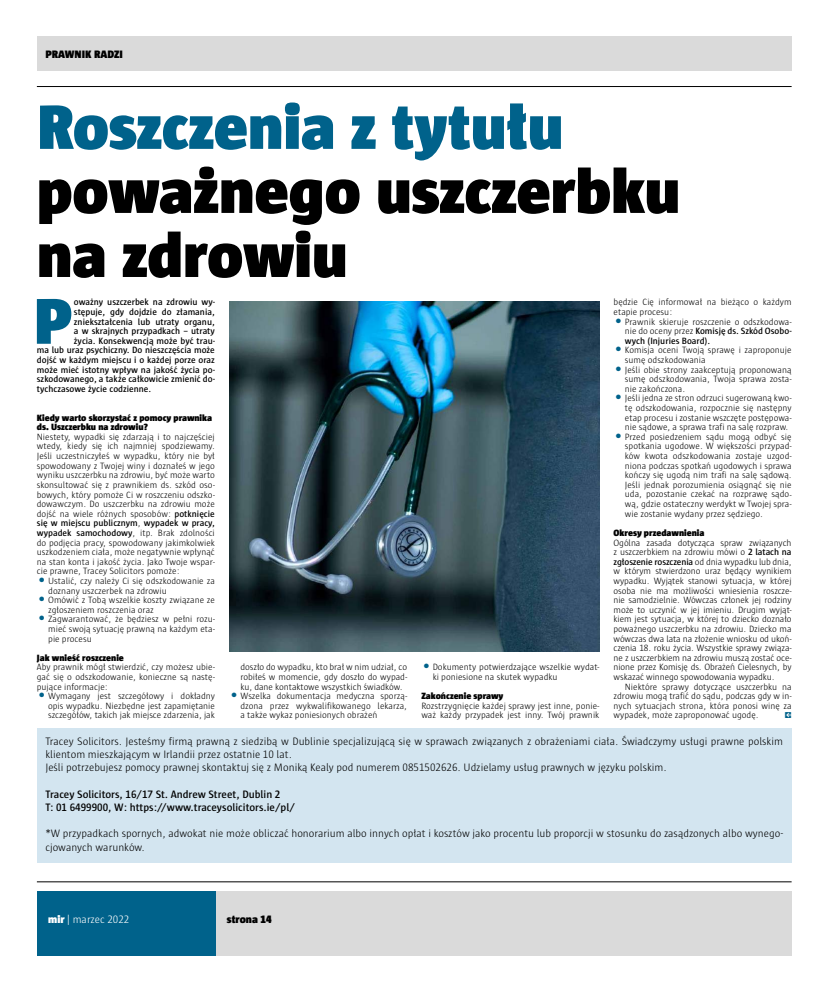
<style>
.page{position:relative;width:820px;height:993px;background:#fff}
.page>*{position:absolute;margin:0;border:0;box-sizing:border-box;transform-origin:0 0}
.t1{font:900 66.2px "Sun";color:#00628b}
.t2{font:900 64px/64px "Sun";color:#000}
.t3{font:900 64px "Sun";color:#00628b}
.t4{font:300 11px/13.2px "Sun";color:#000}
.t5{font:600 11px/13.2px "Sun";color:#000}
.t6{font:900 11px "Sun";color:#000}
.t7{font:300 11px "Sun";color:#fff}
.t8{font:300 9.3px/9.6px "Sun";color:#000;text-align:justify}
.t9{font:600 9.3px "Sun";color:#000}
.t10{font:900 9.3px/9.6px "Sun";color:#000}
.s1{font-weight:600}
.s2{font-size:20px;color:#00628b}
.s3{font-weight:900}
</style>
<div class="page">
<hr style="left:37px;top:86px;width:754px;height:1px;background:#000">
<hr style="left:37px;top:881px;width:754px;height:1px;background:#000">
<div style="left:37px;top:891px;width:178px;height:64px;background:#00628b"></div>
<div style="left:215px;top:891px;width:576px;height:64px;background:#dadada"></div>
<div style="left:37px;top:37px;width:754px;height:34px;background:#dadada"></div>
<div style="left:37px;top:728px;width:754px;height:134px;background:#d3e5f0"></div>
<img style="left:229px;top:301px;width:370px;height:350px">
<p class="t6" style="left:45px;top:48px;width:79px">PRAWNIK RADZI</p>
<h2 class="t3" style="left:37px;top:90px;width:527px">Roszczenia z tytułu</h2>
<h2 class="t2" style="left:37px;top:158px;width:644px">poważnego uszczerbku na zdrowiu</h2>
<h1 class="t1" style="left:34px;top:283px;width:40px">P</h1>
<p class="t9" style="left:74px;top:297px;width:142px">oważny uszczerbek na zdrowiu wy-</p>
<p class="t9" style="left:74px;top:307px;width:142px">stępuje, gdy dojdzie do złamania,</p>
<p class="t9" style="left:74px;top:316px;width:142px">zniekształcenia lub utraty organu,</p>
<p class="t9" style="left:74px;top:326px;width:142px">a w skrajnych przypadkach – utraty</p>
<p class="t9" style="left:74px;top:335px;width:142px">życia. Konsekwencją może być trau-</p>
<p class="t9" style="left:37px;top:345px;width:179px">ma lub uraz psychiczny. Do nieszczęścia może</p>
<p class="t9" style="left:37px;top:355px;width:179px">dojść w każdym miejscu i o każdej porze oraz</p>
<p class="t9" style="left:37px;top:364px;width:179px">może mieć istotny wpływ na jakość życia po-</p>
<p class="t9" style="left:37px;top:374px;width:179px">szkodowanego, a także całkowicie zmienić do-</p>
<p class="t9" style="left:37px;top:383px;width:116px">tychczasowe życie codzienne.</p>
<p class="t10" style="left:37px;top:412px;width:177px">Kiedy warto skorzystać z pomocy prawnika ds. Uszczerbku na zdrowiu?</p>
<p class="t8" style="left:37px;top:432px;width:179px">Niestety, wypadki się zdarzają i to najczęściej wtedy, kiedy się ich najmniej spodziewamy.<br>Jeśli uczestniczyłeś w wypadku, który nie był spowodowany z Twojej winy i doznałeś w jego wyniku uszczerbku na zdrowiu, być może warto skonsultować się z prawnikiem ds. szkód oso&shy;bowych, który pomoże Ci w roszczeniu odszko&shy;dowawczym. Do uszczerbku na zdrowiu może dojść na wiele różnych sposobów: <span class="s1">potknięcie się w miejscu publicznym</span>, <span class="s1">wypadek w pracy, wypadek samochodowy</span>, itp. Brak zdolności do podjęcia pracy, spowodowany jakimkolwiek uszkodzeniem ciała, może negatywnie wpłynąć na stan konta i jakość życia. Jako Twoje wspar&shy;cie prawne, Tracey Solicitors pomoże:</p>
<p class="t8" style="left:48px;top:576px;width:168px;text-indent:-11px"><span class="s2">•</span>Ustalić, czy należy Ci się odszkodowanie za doznany uszczerbek na zdrowiu</p>
<p class="t8" style="left:48px;top:595px;width:168px;text-indent:-11px"><span class="s2">•</span>Omówić z Tobą wszelkie koszty związane ze zgłoszeniem roszczenia oraz</p>
<p class="t8" style="left:48px;top:614px;width:168px;text-indent:-11px"><span class="s2">•</span>Zagwarantować, że będziesz w pełni rozu&shy;mieć swoją sytuację prawną na każdym eta&shy;pie procesu</p>
<p class="t10" style="left:37px;top:652px;width:88px">Jak wnieść roszczenie</p>
<p class="t8" style="left:37px;top:662px;width:179px">Aby prawnik mógł stwierdzić, czy możesz ubie&shy;gać się o odszkodowanie, konieczne są nastę&shy;pujące informacje:</p>
<p class="t8" style="left:48px;top:691px;width:168px;text-indent:-11px"><span class="s2">•</span> Wymagany jest szczegółowy i dokładny opis wypadku. Niezbędne jest zapamiętanie szczegółów, takich jak miejsce zdarzenia, jak</p>
<p class="t8" style="left:240px;top:662px;width:168px">doszło do wypadku, kto brał w nim udział, co robiłeś w momencie, gdy doszło do wypad&shy;ku, dane kontaktowe wszystkich świadków.</p>
<p class="t8" style="left:240px;top:691px;width:168px;text-indent:-11px"><span class="s2">•</span> Wszelka dokumentacja medyczna sporzą&shy;dzona przez wykwalifikowanego lekarza, a także wykaz poniesionych obrażeń</p>
<p class="t8" style="left:432px;top:662px;width:168px;text-indent:-11px"><span class="s2">•</span> Dokumenty potwierdzające wszelkie wydat&shy;ki poniesione na skutek wypadku</p>
<p class="t10" style="left:421px;top:691px;width:83px">Zakończenie sprawy</p>
<p class="t8" style="left:421px;top:700px;width:179px">Rozstrzygnięcie każdej sprawy jest inne, ponie&shy;waż każdy przypadek jest inny. Twój prawnik</p>
<p class="t8" style="left:613px;top:297px;width:179px">będzie Cię informował na bieżąco o każdym etapie procesu:</p>
<p class="t8" style="left:624px;top:316px;width:168px;text-indent:-11px"><span class="s2">•</span> Prawnik skieruje roszczenie o odszkodowa&shy;nie do oceny przez <span class="s1">Komisję ds. Szkód Osobo&shy;wych (Injuries Board).</span></p>
<p class="t8" style="left:624px;top:345px;width:168px;text-indent:-11px"><span class="s2">•</span> Komisja oceni Twoją sprawę i zaproponuje sumę odszkodowania</p>
<p class="t8" style="left:624px;top:364px;width:168px;text-indent:-11px"><span class="s2">•</span>Jeśli obie strony zaakceptują proponowaną sumę odszkodowania, Twoja sprawa zosta&shy;nie zakończona.</p>
<p class="t8" style="left:624px;top:393px;width:168px;text-indent:-11px"><span class="s2">•</span>Jeśli jedna ze stron odrzuci sugerowaną kwo&shy;tę odszkodowania, rozpocznie się następny etap procesu i zostanie wszczęte postępowa&shy;nie sądowe, a sprawa trafi na salę rozpraw.</p>
<p class="t8" style="left:624px;top:432px;width:168px;text-indent:-11px"><span class="s2">•</span> Przed posiedzeniem sądu mogą odbyć się spotkania ugodowe. W większości przypad&shy;ków kwota odszkodowania zostaje uzgod&shy;niona podczas spotkań ugodowych i sprawa kończy się ugodą nim trafi na salę sądową.<br>Jeśli jednak porozumienia osiągnąć się nie uda, pozostanie czekać na rozprawę sądo&shy;wą, gdzie ostateczny werdykt w Twojej spra&shy;wie zostanie wydany przez sędziego.</p>
<p class="t10" style="left:613px;top:527px;width:92px">Okresy przedawnienia</p>
<p class="t8" style="left:613px;top:537px;width:179px">Ogólna zasada dotycząca spraw związanych z uszczerbkiem na zdrowiu mówi o <span class="s1">2 latach na zgłoszenie roszczenia</span> od dnia wypadku lub dnia, w którym stwierdzono uraz będący wynikiem wypadku. Wyjątek stanowi sytuacja, w której osoba nie ma możliwości wniesienia roszcze&shy;nie samodzielnie. Wówczas członek jej rodziny może to uczynić w jej imieniu. Drugim wyjąt&shy;kiem jest sytuacja, w której to dziecko doznało poważnego uszczerbku na zdrowiu. Dziecko ma wówczas dwa lata na złożenie wniosku od ukoń&shy;czenia 18. roku życia. Wszystkie sprawy związa&shy;ne z uszczerbkiem na zdrowiu muszą zostać oce&shy;nione przez Komisję ds. Obrażeń Cielesnych, by wskazać winnego spowodowania wypadku.</p>
<p class="t8" style="left:613px;top:681px;width:179px;text-indent:11px">Niektóre sprawy dotyczące uszczerbku na zdrowiu mogą trafić do sądu, podczas gdy w in&shy;nych sytuacjach strona, która ponosi winę za wypadek, może zaproponować ugodę.</p>
<p class="t4" style="left:45px;top:734px;width:738px">Tracey Solicitors. Jesteśmy firmą prawną z siedzibą w Dublinie specjalizującą się w sprawach związanych z obrażeniami ciała. Świadczymy usługi prawne polskim klientom mieszkającym w Irlandii przez ostatnie 10 lat.<br>Jeśli potrzebujesz pomocy prawnej skontaktuj się z Moniką Kealy pod numerem 0851502626. Udzielamy usług prawnych w języku polskim.</p>
<p class="t5" style="left:45px;top:787px;width:251px">Tracey Solicitors, 16/17 St. Andrew Street, Dublin 2<br>T: 01 6499900, W: https://www.traceysolicitors.ie/pl/</p>
<p class="t4" style="left:45px;top:826px;width:739px">*W przypadkach spornych, adwokat nie może obliczać honorarium albo innych opłat i kosztów jako procentu lub proporcji w stosunku do zasądzonych albo wynego&shy;cjowanych warunków.</p>
<p class="t7" style="left:48px;top:913px;width:83px"><span class="s3">mir</span> | marzec 2022</p>
<p class="t6" style="left:227px;top:912px;width:46px">strona 14</p>
</div>
